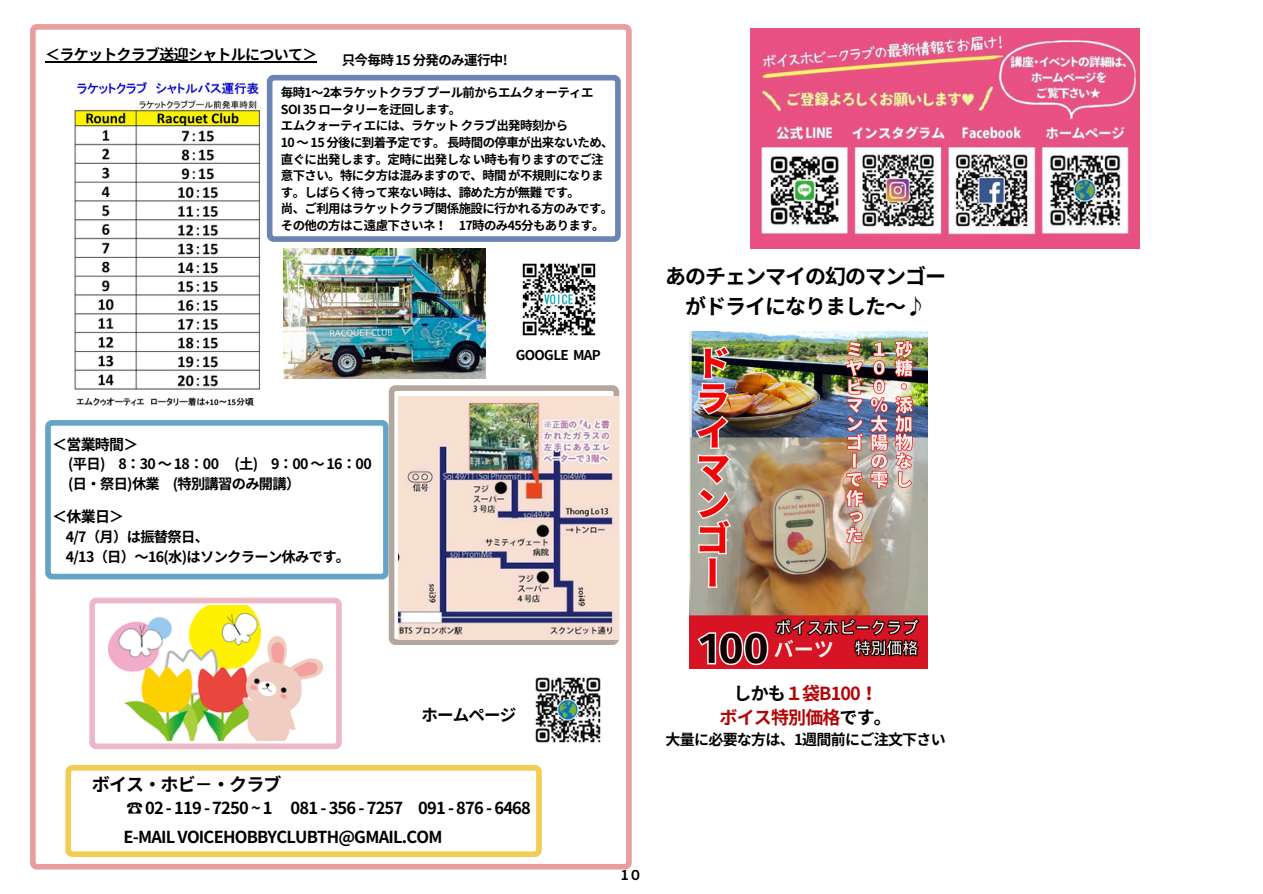
<style>
.page{position:relative;width:1263px;height:894px;background:#fff}
.page>*{position:absolute;margin:0;border:0;box-sizing:border-box;transform-origin:0 0}
.t1{font:700 21px/29.2px "Source Han Sans JP";letter-spacing:-.045em;color:#000;text-align:center}
.t2{font:700 18px/24.8px "Source Han Sans JP";letter-spacing:-.045em;color:#b40505;text-align:center}
.t3{font:700 18px "Source Han Sans JP";letter-spacing:-.045em;color:#000}
.t4{font:700 16.5px "Source Han Sans JP";letter-spacing:-.045em;color:#000}
.t5{font:700 15px "Source Han Sans JP";letter-spacing:-.045em;color:#000}
.t6{font:700 14.25px/19.8px "Source Han Sans JP";letter-spacing:-.045em;color:#000}
.t7{font:700 13.5px "Source Han Sans JP";letter-spacing:-.045em;color:#000}
.t8{font:700 12.45px/16.6px "Source Han Sans JP";letter-spacing:-.05em;color:#000}
.s1{color:#000}
</style>
<div class="page">
<svg style="left:30px;top:24px;width:602px;height:845px"></svg>
<img style="left:516px;top:256px;width:86px;height:86px">
<img style="left:41px;top:64px;width:256px;height:362px">
<img style="left:283px;top:248px;width:203px;height:130px">
<svg style="left:45px;top:420px;width:343px;height:159px"></svg>
<svg style="left:65px;top:764px;width:476px;height:92px"></svg>
<svg style="left:389px;top:385px;width:230px;height:259px"></svg>
<img style="left:399px;top:396px;width:219px;height:243px">
<svg style="left:267px;top:75px;width:354px;height:166px"></svg>
<img style="left:528px;top:670px;width:79px;height:79px">
<svg style="left:89px;top:597px;width:252px;height:152px"></svg>
<img style="left:750px;top:29px;width:390px;height:219px">
<img style="left:108px;top:605px;width:214px;height:135px">
<hr style="left:45px;top:61px;width:272px;height:1px;background:#000">
<img style="left:689px;top:331px;width:239px;height:337px">
<p class="t5" style="left:45px;top:42px;width:274px">＜ラケットクラブ送迎シャトルについて＞</p>
<p class="t7" style="left:342px;top:50px;width:168px">只今毎時 15 分発のみ運行中!</p>
<p class="t8" style="left:281px;top:83px;width:314px">毎時1〜2本ラケットクラブ プール前からエムクォーティエ<br>SOI 35 ロータリーを迂回します。</p>
<h3 class="t8" style="left:281px;top:117px;width:289px">エムクォーティエには、ラケットクラブ出発時刻から</h3>
<p class="t8" style="left:281px;top:133px;width:334px">10 〜 15 分後に到着予定です。長時間の停車が出来ないため、直ぐ に出発します。定時に出発しない時も有りますのでご注意下さい。特に夕方は混みますので、時間が不規則になります。しばらく待って来ない時は、諦めた方が無難です。</p>
<h3 class="t8" style="left:281px;top:200px;width:334px">尚、ご利用はラケットクラブ関係施設に行かれる方のみです。その他の方はこ遠慮下さいネ！ 17時のみ45分もあります。</h3>
<h2 class="t5" style="left:52px;top:432px;width:88px">＜営業時間＞</h2>
<h2 class="t6" style="left:68px;top:453px;width:305px">(平日) 8：30〜18：00 (土) 9：00〜16：00 (日・祭日 )休業 (特別講習のみ開講）</h2>
<h3 class="t5" style="left:52px;top:504px;width:74px">＜休業日＞</h3>
<h3 class="t6" style="left:66px;top:526px;width:286px">4/7（月）は振替祭日、<br>4/13（日）〜16(水)はソンクラーン休みです。</h3>
<p class="t7" style="left:516px;top:344px;width:87px">GOOGLE MAP</p>
<p class="t1" style="left:665px;top:261px;width:283px">あのチェンマイの幻のマンゴーがドライになりました〜♪</p>
<p class="t4" style="left:421px;top:701px;width:97px">ホームページ</p>
<p class="t3" style="left:92px;top:769px;width:181px">ボイス・ホビ−・クラブ</p>
<p class="t4" style="left:126px;top:794px;width:406px">☎ 02 - 119 - 7250 ~ 1 081 - 356 - 7257 091 - 876 - 6468</p>
<p class="t4" style="left:123px;top:823px;width:321px">E-MAIL VOICEHOBBYCLUBTH@GMAIL.COM</p>
<p class="t2" style="left:719px;top:679px;width:174px"><span class="s1">しかも</span>１袋B100！<br>ボイス特別価格<span class="s1">です。</span></p>
<p class="t5" style="left:665px;top:727px;width:282px">大量に必要な方は、1週間前にご注文下さい</p>
<h3 class="t7" style="left:621px;top:864px;width:23px">1０</h3>
</div>
